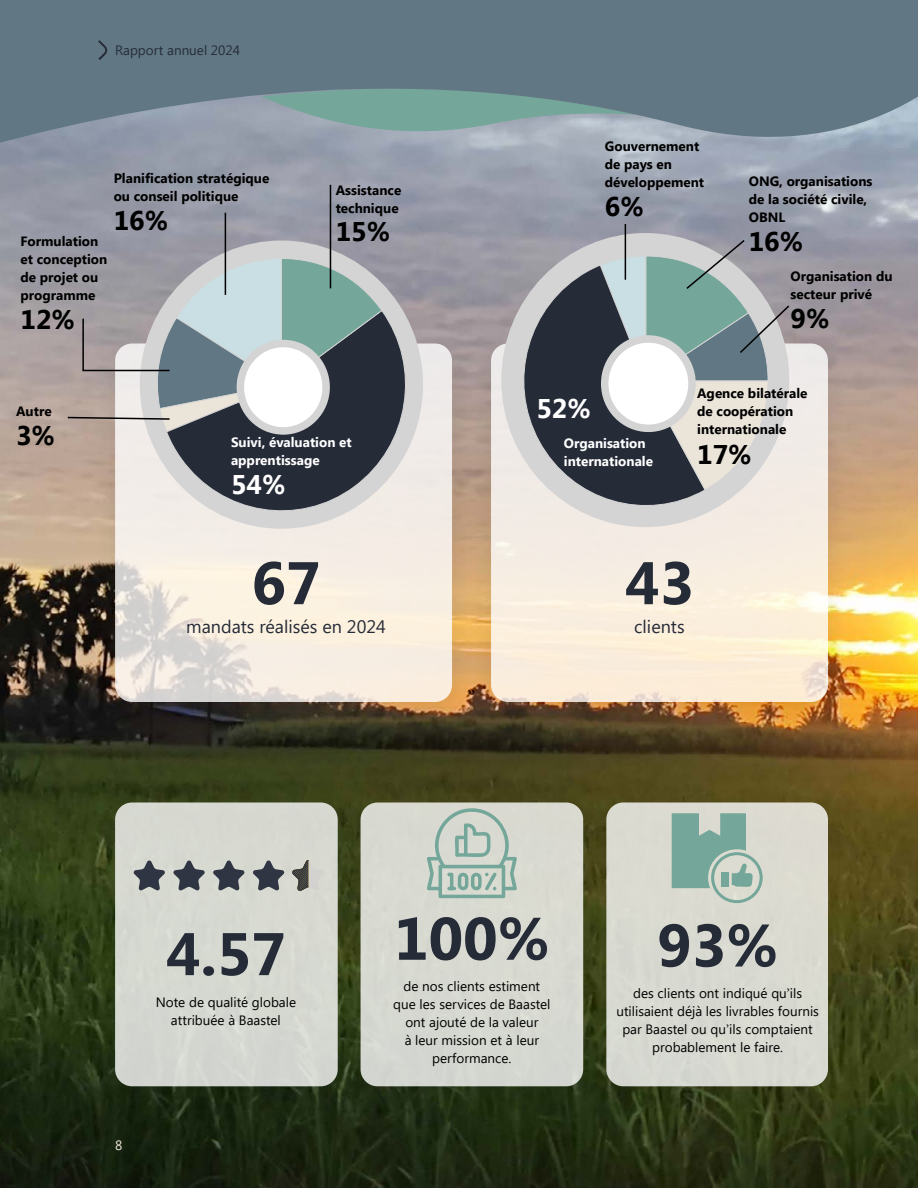
<style>
.page{position:relative;width:918px;height:1188px;background:#fff}
.page>*{position:absolute;margin:0;border:0;box-sizing:border-box;transform-origin:0 0}
.t1{font:700 60px "Segoe UI";color:#262b38}
.t2{font:700 27px "Segoe UI";color:#000}
.t3{font:700 27px "Segoe UI";color:#fff}
.t4{font:18px "Segoe UI";color:#262b38}
.t5{font:18px "Minion Pro";color:#000}
.t6{font:700 13.5px/18px "Segoe UI";color:#000}
.t7{font:13.5px/18px "Segoe UI";color:#000;text-align:center}
.t8{font:700 13.5px/18px "Segoe UI";color:#fff}
.t9{font:13.5px "Segoe UI";color:#262b38}
.t10{font:13.5px "Segoe UI";color:#ebe4d9}
.s1{font-family:"Minion Pro"}
</style>
<div class="page">
<img style="left:0;top:164px;width:918px;height:1024px">
<svg style="left:0;top:0;width:918px;height:164px;background:#728792"></svg>
<div style="left:91px;top:328px;width:385px;height:407px;background:#000;opacity:.1"></div>
<svg style="left:115px;top:344px;width:337px;height:358px;background:#f2eae0"></svg>
<div style="left:467px;top:328px;width:385px;height:407px;background:#000;opacity:.1"></div>
<div style="left:491px;top:344px;width:337px;height:358px;background:#f8ede0;border-radius:17px"></div>
<div style="left:140px;top:241px;width:283px;height:288px;background:#d4d4d4;border-radius:50%"></div>
<svg style="left:166px;top:309px;width:256px;height:220px"></svg>
<svg style="left:505px;top:264px;width:201px;height:259px;background:#818288"></svg>
<hr style="left:330px;top:185px;width:1px;height:103px;background:#000">
<hr style="left:625px;top:224px;width:1px;height:56px;background:#000">
<hr style="left:225px;top:213px;width:1px;height:82px;background:#000">
<svg style="left:66px;top:258px;width:317px;height:175px"></svg>
<div style="left:337px;top:787px;width:271px;height:332px;background:#000;opacity:.1"></div>
<div style="left:361px;top:802px;width:222px;height:284px;background:#d7d9d1;border-radius:17px"></div>
<div style="left:583px;top:787px;width:269px;height:332px;background:#000;opacity:.1"></div>
<div style="left:606px;top:802px;width:222px;height:284px;background:#d9dad1;border-radius:17px"></div>
<svg style="left:599px;top:238px;width:192px;height:253px"></svg>
<div style="left:91px;top:787px;width:271px;height:332px;background:#000;opacity:.1"></div>
<div style="left:115px;top:802px;width:223px;height:284px;background:#d6d9d1;border-radius:17px"></div>
<svg style="left:133px;top:860px;width:32px;height:31px"></svg>
<svg style="left:173px;top:860px;width:32px;height:31px"></svg>
<svg style="left:213px;top:860px;width:32px;height:31px"></svg>
<svg style="left:253px;top:860px;width:32px;height:31px"></svg>
<svg style="left:292px;top:860px;width:17px;height:31px"></svg>
<svg style="left:427px;top:808px;width:90px;height:90px"></svg>
<svg style="left:672px;top:813px;width:91px;height:90px"></svg>
<div style="left:721px;top:872px;width:8px;height:15px;background:#74a699"></div>
<svg style="left:98px;top:40px;width:10px;height:20px"></svg>
<p class="t9" style="left:115px;top:42px;width:127px">Rapport annuel 2024</p>
<p class="t6" style="left:114px;top:170px;width:157px">Planification stratégique ou conseil politique</p>
<h2 class="t2" style="left:114px;top:205px;width:56px">16%</h2>
<p class="t6" style="left:21px;top:233px;width:88px">Formulation et conception de projet ou programme</p>
<h2 class="t2" style="left:21px;top:304px;width:56px">12%</h2>
<p class="t6" style="left:336px;top:181px;width:67px">Assistance technique</p>
<h2 class="t2" style="left:336px;top:216px;width:56px">15%</h2>
<p class="t6" style="left:16px;top:403px;width:37px">Autre</p>
<h2 class="t2" style="left:16px;top:420px;width:40px">3%</h2>
<p class="t8" style="left:231px;top:434px;width:122px">Suivi, évaluation et apprentissage</p>
<h2 class="t3" style="left:231px;top:469px;width:56px">54%</h2>
<h1 class="t1" style="left:252px;top:549px;width:70px">67</h1>
<h3 class="t4" style="left:186px;top:616px;width:201px">mandats réalisés en 2024</h3>
<h3 class="t5" style="left:468px;top:685px;width:9px">”</h3>
<p class="t6" style="left:605px;top:138px;width:101px">Gouvernement de pays en développement</p>
<h2 class="t2" style="left:605px;top:191px;width:40px">6%</h2>
<p class="t6" style="left:749px;top:173px;width:125px">ONG, organisations de la société civile,<br>OBNL</p>
<h2 class="t2" style="left:749px;top:226px;width:56px">16%</h2>
<p class="t6" style="left:791px;top:268px;width:104px">Organisation du secteur privé</p>
<h2 class="t2" style="left:791px;top:303px;width:40px">9%</h2>
<h2 class="t3" style="left:536px;top:393px;width:56px">52%</h2>
<p class="t6" style="left:697px;top:384px;width:112px">Agence bilatérale de coopération internationale</p>
<p class="t8" style="left:564px;top:435px;width:91px">Organisation internationale</p>
<h2 class="t2" style="left:697px;top:439px;width:56px">17%</h2>
<h1 class="t1" style="left:625px;top:549px;width:70px">43</h1>
<h3 class="t4" style="left:634px;top:616px;width:52px">clients</h3>
<h1 class="t1" style="left:166px;top:920px;width:121px">4.57</h1>
<p class="t7" style="left:156px;top:993px;width:142px">Note de qualité globale attribuée à Baastel</p>
<p class="t10" style="left:115px;top:1137px;width:9px">8</p>
<h1 class="t1" style="left:394px;top:904px;width:157px">100%</h1>
<p class="t7" style="left:393px;top:978px;width:159px">de nos clients estiment que les services de Baastel ont ajouté de la valeur<br>à leur mission et à leur performance.</p>
<h1 class="t1" style="left:657px;top:911px;width:123px">93%</h1>
<p class="t7" style="left:616px;top:984px;width:204px">des clients ont indiqué qu<span class="s1">’</span>ils utilisaient déjà les livrables fournis par Baastel ou qu<span class="s1">’</span>ils comptaient probablement le faire.</p>
</div>
